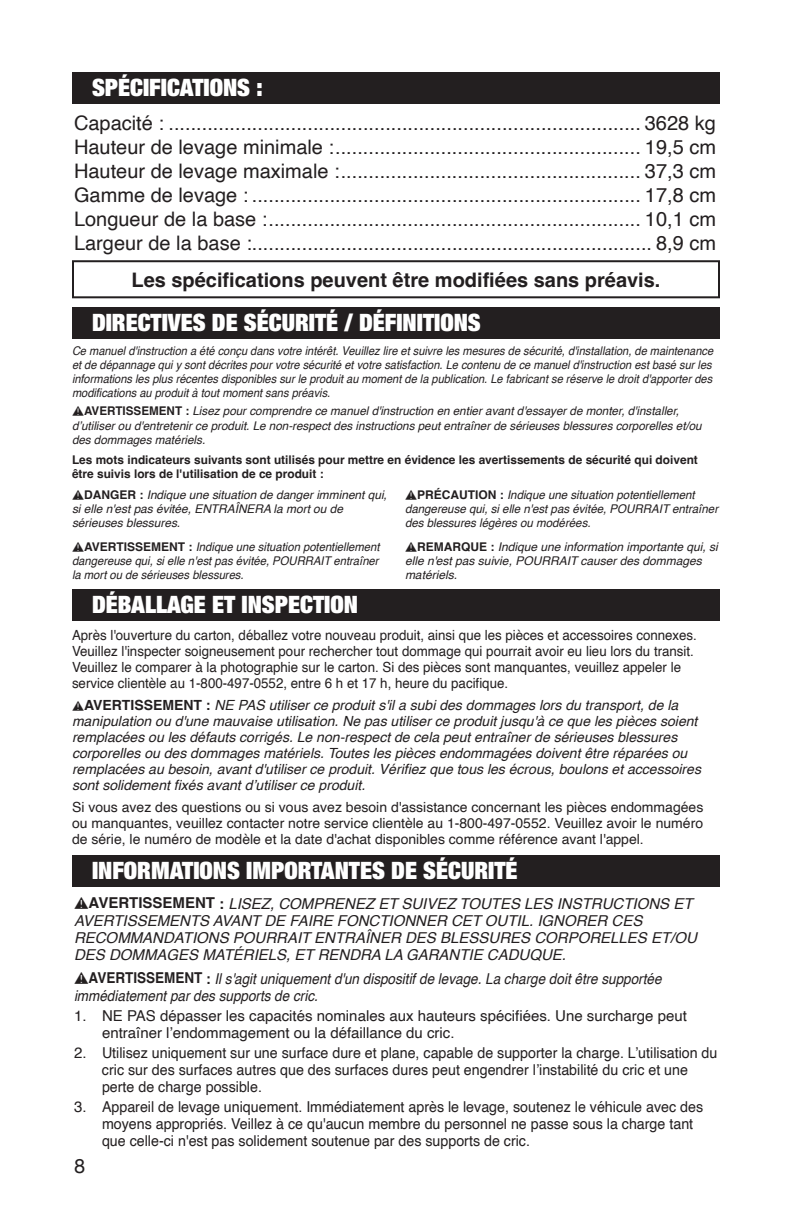
<style>
.page{position:relative;width:792px;height:1224px;background:#fff}
.page>*{position:absolute;margin:0;border:0;box-sizing:border-box;transform-origin:0 0}
.t1{font:900 condensed 24px "Helvetica Neue LT Std";color:#fff}
.t2{font:20px "Helvetica";color:#231f20}
.t3{font:700 20px "Helvetica";color:#231f20}
.t4{font:20px "Helvetica Neue";color:#231f20}
.t5{font:15px "Helvetica";color:#231f20}
.t6{font:15px "Helvetica";color:#231f20;scale:.95 1}
.t7{font:italic 15px/17px "Helvetica";color:#231f20}
.t8{font:italic 15px/17px "Helvetica";color:#231f20;scale:.9 1}
.t9{font:italic 14px/16px "Helvetica";color:#231f20}
.t10{font:14px/16px "Helvetica";color:#231f20;scale:.95 1}
.t11{font:14px/16px "Helvetica";color:#231f20;text-align:justify}
.t12{font:italic 12px/14px "Helvetica";color:#231f20}
.t13{font:italic 12px/14px "Helvetica";color:#231f20;scale:.92 1}
.t14{font:700 12px/14px "Helvetica";color:#231f20}
.t15{font:italic 12px/14px "Helvetica";color:#231f20;text-align:justify;scale:.94 1}
.t16{font:italic 12px/14px "Helvetica";color:#231f20;scale:.96 1}
.s1{font-weight:700;font-style:normal}
</style>
<div class="page">
<div style="left:72px;top:72px;width:648px;height:32px;background:#231f20"></div>
<div style="left:72px;top:260px;width:648px;height:38px;border:2px solid #231f20"></div>
<div style="left:72px;top:855px;width:648px;height:31px;background:#231f20"></div>
<div style="left:72px;top:307px;width:648px;height:31px;background:#231f20"></div>
<div style="left:72px;top:590px;width:648px;height:31px;background:#231f20"></div>
<p class="t1" style="left:92px;top:72px;width:172px">SPÉCIFICATIONS :</p>
<p class="t2" style="left:74px;top:107px;width:643px">Capacité : ..................................................................................... 3628 kg</p>
<p class="t2" style="left:74px;top:131px;width:643px">Hauteur de levage minimale :....................................................... 19,5 cm</p>
<p class="t2" style="left:74px;top:155px;width:643px">Hauteur de levage maximale :...................................................... 37,3 cm</p>
<p class="t2" style="left:74px;top:179px;width:643px">Gamme de levage : ...................................................................... 17,8 cm</p>
<p class="t2" style="left:74px;top:203px;width:643px">Longueur de la base :................................................................... 10,1 cm</p>
<p class="t2" style="left:74px;top:227px;width:644px">Largeur de la base :........................................................................ 8,9 cm</p>
<p class="t3" style="left:131px;top:268px;width:531px">Les spécifications peuvent être modifiées sans préavis.</p>
<p class="t1" style="left:92px;top:307px;width:390px">DIRECTIVES DE SÉCURITÉ / DÉFINITIONS</p>
<p class="t13" style="left:72px;top:344px;width:698px">Ce manuel d'instruction a été conçu dans votre intérêt. Veuillez lire et suivre les mesures de sécurité, d'installation, de maintenance et de dépannage qui y sont décrites pour votre sécurité et votre satisfaction. Le contenu de ce manuel d'instruction est basé sur les informations les plus récentes disponibles sur le produit au moment de la publication. Le fabricant se réserve le droit d'apporter des modifications au produit à tout moment sans préavis.</p>
<p class="t12" style="left:72px;top:404px;width:631px;text-indent:12px"><span class="s1">AVERTISSEMENT :</span> Lisez pour comprendre ce manuel d'instruction en entier avant d'essayer de monter, d'installer, d’utiliser ou d'entretenir ce produit. Le non-respect des instructions peut entraîner de sérieuses blessures corporelles et/ou des dommages matériels.</p>
<p class="t14" style="left:72px;top:454px;width:627px">Les mots indicateurs suivants sont utilisés pour mettre en évidence les avertissements de sécurité qui doivent être suivis lors de l'utilisation de ce produit :</p>
<p class="t12" style="left:72px;top:488px;width:316px;text-indent:12px"><span class="s1">DANGER :</span> Indique une situation de danger imminent qui, si elle n'est pas évitée, ENTRAÎNERA la mort ou de sérieuses blessures.</p>
<p class="t15" style="left:72px;top:540px;width:329px;text-indent:12px"><span class="s1">AVERTISSEMENT :</span> Indique une situation potentiellement dangereuse qui, si elle n'est pas évitée, POURRAIT entraîner la mort ou de sérieuses blessures.</p>
<p class="t16" style="left:405px;top:488px;width:328px;text-indent:12px"><span class="s1">PRÉCAUTION :</span> Indique une situation potentiellement dangereuse qui, si elle n'est pas évitée, POURRAIT entraîner des blessures légères ou modérées.</p>
<p class="t12" style="left:405px;top:540px;width:314px;text-indent:12px"><span class="s1">REMARQUE :</span> Indique une information importante qui, si elle n'est pas suivie, POURRAIT causer des dommages matériels.</p>
<p class="t1" style="left:92px;top:589px;width:268px">DÉBALLAGE ET INSPECTION</p>
<p class="t10" style="left:72px;top:628px;width:659px">Après l'ouverture du carton, déballez votre nouveau produit, ainsi que les pièces et accessoires connexes.<br>Veuillez l'inspecter soigneusement pour rechercher tout dommage qui pourrait avoir eu lieu lors du transit.<br>Veuillez le comparer à la photographie sur le carton. Si des pièces sont manquantes, veuillez appeler le service clientèle au 1-800-497-0552, entre 6 h et 17 h, heure du pacifique.</p>
<p class="t9" style="left:72px;top:698px;width:631px;text-indent:12px"><span class="s1">AVERTISSEMENT :</span> NE PAS utiliser ce produit s'il a subi des dommages lors du transport, de la manipulation ou d'une mauvaise utilisation. Ne pas utiliser ce produit jusqu'à ce que les pièces soient remplacées ou les défauts corrigés. Le non-respect de cela peut entraîner de sérieuses blessures corporelles ou des dommages matériels. Toutes les pièces endommagées doivent être réparées ou remplacées au besoin, avant d'utiliser ce produit. Vérifiez que tous les écrous, boulons et accessoires sont solidement fixés avant d’utiliser ce produit.</p>
<p class="t11" style="left:72px;top:800px;width:633px">Si vous avez des questions ou si vous avez besoin d'assistance concernant les pièces endommagées ou manquantes, veuillez contacter notre service clientèle au 1-800-497-0552. Veuillez avoir le numéro de série, le numéro de modèle et la date d'achat disponibles comme référence avant l'appel.</p>
<p class="t1" style="left:92px;top:855px;width:427px">INFORMATIONS IMPORTANTES DE SÉCURITÉ</p>
<p class="t7" style="left:74px;top:895px;width:624px;text-indent:15px"><span class="s1">AVERTISSEMENT :</span> LISEZ, COMPRENEZ ET SUIVEZ TOUTES LES INSTRUCTIONS ET AVERTISSEMENTS AVANT DE FAIRE FONCTIONNER CET OUTIL. IGNORER CES RECOMMANDATIONS POURRAIT ENTRAÎNER DES BLESSURES CORPORELLES ET/OU DES DOMMAGES MATÉRIELS, ET RENDRA LA GARANTIE CADUQUE.</p>
<p class="t8" style="left:74px;top:970px;width:654px;text-indent:15px"><span class="s1">AVERTISSEMENT :</span> Il s'agit uniquement d'un dispositif de levage. La charge doit être supportée immédiatement par des supports de cric.</p>
<p class="t5" style="left:74px;top:1004px;width:614px">1. NE PAS dépasser les capacités nominales aux hauteurs spécifiées. Une surcharge peut</p>
<p class="t5" style="left:102px;top:1021px;width:354px">entraîner l’endommagement ou la défaillance du cric.</p>
<p class="t5" style="left:74px;top:1041px;width:645px">2. Utilisez uniquement sur une surface dure et plane, capable de supporter la charge. L’utilisation du</p>
<p class="t6" style="left:102px;top:1058px;width:618px">cric sur des surfaces autres que des surfaces dures peut engendrer l’instabilité du cric et une</p>
<p class="t6" style="left:102px;top:1075px;width:170px">perte de charge possible.</p>
<p class="t5" style="left:74px;top:1095px;width:631px">3. Appareil de levage uniquement. Immédiatement après le levage, soutenez le véhicule avec des</p>
<p class="t6" style="left:102px;top:1112px;width:624px">moyens appropriés. Veillez à ce qu'aucun membre du personnel ne passe sous la charge tant</p>
<p class="t6" style="left:102px;top:1129px;width:452px">que celle-ci n'est pas solidement soutenue par des supports de cric.</p>
<p class="t4" style="left:74px;top:1152px;width:13px">8</p>
</div>
